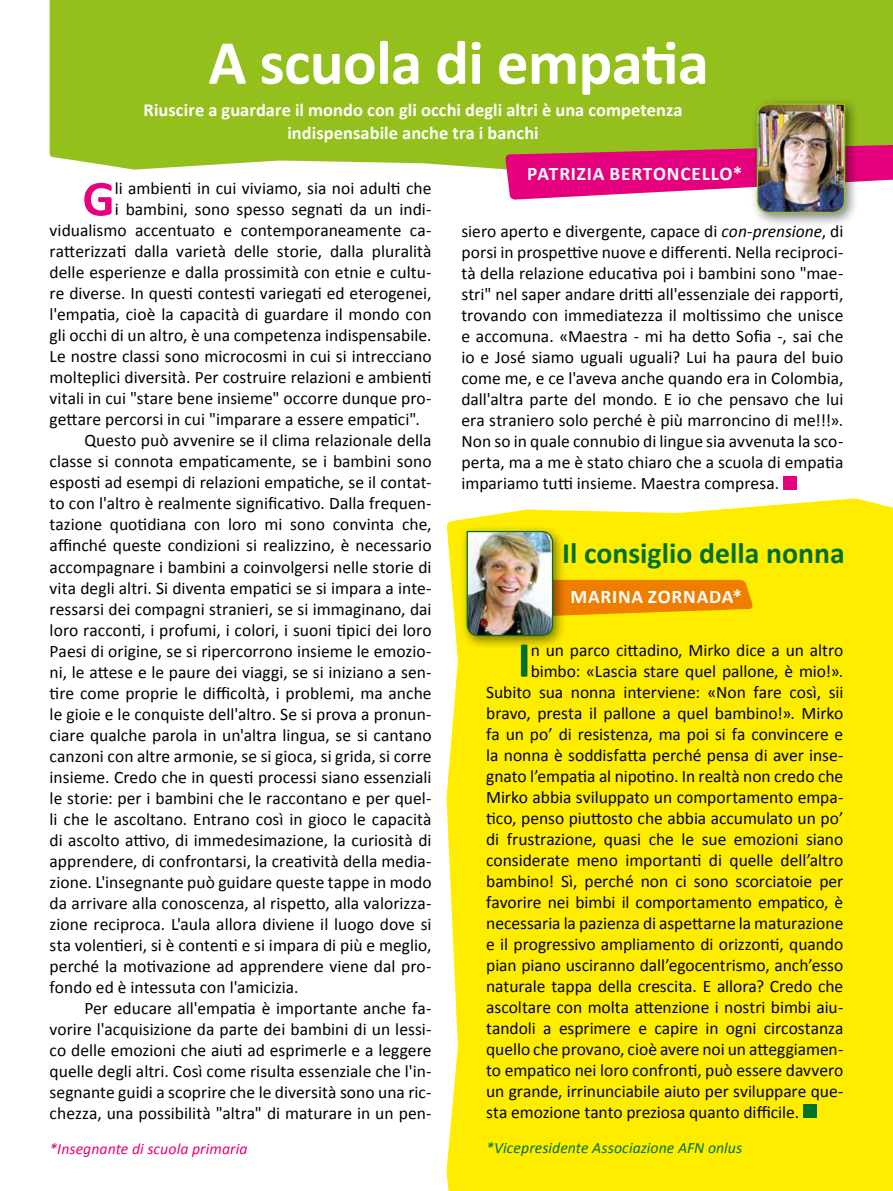
<style>
.page{position:relative;width:893px;height:1191px;background:#fff}
.page>*{position:absolute;margin:0;border:0;box-sizing:border-box;transform-origin:0 0}
.t1{font:700 63px "Calibri";letter-spacing:-.01em;color:#fff}
.t2{font:700 50.57px "Calibri";color:#00702a}
.t3{font:700 50.57px "Calibri";color:#e5007d}
.t4{font:700 29.75px "Calibri";color:#00702a}
.t5{font:700 19.25px "Calibri";letter-spacing:.04em;color:#fff}
.t6{font:700 18.38px/22.8px "Calibri";letter-spacing:.005em;color:#fff;text-align:center}
.t7{font:17.5px/21px "Calibri";color:#000;text-align:justify}
.t8{font:italic 15.75px "Calibri";letter-spacing:.005em;color:#00702a}
.t9{font:italic 15.75px "Calibri";letter-spacing:.005em;color:#e5007d}
.s1{font-style:italic}
</style>
<div class="page">
<div style="left:446px;top:498px;width:447px;height:693px;background:#ffed00"></div>
<div style="left:460px;top:524px;width:107px;height:126px;background:#000;opacity:.5"></div>
<img style="left:466px;top:530px;width:288px;height:107px">
<div style="left:803px;top:1104px;width:13px;height:13px;background:#00702a"></div>
<div style="left:50px;top:0;width:843px;height:170px;background:#94c01e"></div>
<div style="left:750px;top:96px;width:109px;height:131px;background:#000;opacity:.5"></div>
<img style="left:505px;top:103px;width:388px;height:111px">
<div style="left:783px;top:476px;width:13px;height:13px;background:#e5007d"></div>
<h1 class="t1" style="left:208px;top:22px;width:502px">A scuola di empatia</h1>
<p class="t6" style="left:144px;top:98px;width:540px">Riuscire a guardare il mondo con gli occhi degli altri è una competenza indispensabile anche tra i banchi</p>
<p class="t5" style="left:527px;top:161px;width:151px">Patrizia Bertoncell</p>
<p class="t5" style="left:720px;top:161px;width:24px">o*</p>
<h2 class="t3" style="left:83px;top:166px;width:34px">G</h2>
<p class="t7" style="left:115px;top:178px;width:318px">li ambienti in cui viviamo, sia noi adulti che</p>
<p class="t7" style="left:115px;top:199px;width:318px">i bambini, sono spesso segnati da un indi-</p>
<p class="t7" style="left:50px;top:220px;width:383px">vidualismo accentuato e contemporaneamente ca-</p>
<p class="t7" style="left:50px;top:241px;width:383px">ratterizzati dalla varietà delle storie, dalla pluralità</p>
<p class="t7" style="left:50px;top:262px;width:383px">delle esperienze e dalla prossimità con etnie e cultu-</p>
<p class="t7" style="left:50px;top:283px;width:383px">re diverse. In questi contesti variegati ed eterogenei,</p>
<p class="t7" style="left:50px;top:304px;width:383px">l'empatia, cioè la capacità di guardare il mondo con</p>
<p class="t7" style="left:50px;top:325px;width:383px">gli occhi di un altro, è una competenza indispensabile.</p>
<p class="t7" style="left:50px;top:346px;width:383px">Le nostre classi sono microcosmi in cui si intrecciano</p>
<p class="t7" style="left:50px;top:367px;width:383px">molteplici diversità. Per costruire relazioni e ambienti</p>
<p class="t7" style="left:50px;top:388px;width:383px">vitali in cui "stare bene insieme" occorre dunque pro-</p>
<p class="t7" style="left:50px;top:409px;width:372px">gettare percorsi in cui "imparare a essere empatici".</p>
<p class="t7" style="left:84px;top:430px;width:349px">Questo può avvenire se il clima relazionale della</p>
<p class="t7" style="left:50px;top:451px;width:383px">classe si connota empaticamente, se i bambini sono</p>
<p class="t7" style="left:50px;top:472px;width:383px">esposti ad esempi di relazioni empatiche, se il contat-</p>
<p class="t7" style="left:50px;top:493px;width:383px">to con l'altro è realmente significativo. Dalla frequen-</p>
<p class="t7" style="left:50px;top:514px;width:383px">tazione quotidiana con loro mi sono convinta che,</p>
<p class="t7" style="left:50px;top:535px;width:383px">affinché queste condizioni si realizzino, è necessario</p>
<p class="t7" style="left:50px;top:556px;width:383px">accompagnare i bambini a coinvolgersi nelle storie di</p>
<p class="t7" style="left:50px;top:577px;width:383px">vita degli altri. Si diventa empatici se si impara a inte-</p>
<p class="t7" style="left:50px;top:598px;width:383px">ressarsi dei compagni stranieri, se si immaginano, dai</p>
<p class="t7" style="left:50px;top:619px;width:383px">loro racconti, i profumi, i colori, i suoni tipici dei loro</p>
<p class="t7" style="left:50px;top:640px;width:383px">Paesi di origine, se si ripercorrono insieme le emozio-</p>
<p class="t7" style="left:50px;top:661px;width:383px">ni, le attese e le paure dei viaggi, se si iniziano a sen-</p>
<p class="t7" style="left:50px;top:682px;width:383px">tire come proprie le difficoltà, i problemi, ma anche</p>
<p class="t7" style="left:50px;top:703px;width:383px">le gioie e le conquiste dell'altro. Se si prova a pronun-</p>
<p class="t7" style="left:50px;top:724px;width:383px">ciare qualche parola in un'altra lingua, se si cantano</p>
<p class="t7" style="left:50px;top:745px;width:383px">canzoni con altre armonie, se si gioca, si grida, si corre</p>
<p class="t7" style="left:50px;top:766px;width:383px">insieme. Credo che in questi processi siano essenziali</p>
<p class="t7" style="left:50px;top:787px;width:383px">le storie: per i bambini che le raccontano e per quel-</p>
<p class="t7" style="left:50px;top:808px;width:383px">li che le ascoltano. Entrano così in gioco le capacità</p>
<p class="t7" style="left:50px;top:829px;width:383px">di ascolto attivo, di immedesimazione, la curiosità di</p>
<p class="t7" style="left:50px;top:850px;width:383px">apprendere, di confrontarsi, la creatività della media-</p>
<p class="t7" style="left:50px;top:871px;width:383px">zione. L'insegnante può guidare queste tappe in modo</p>
<p class="t7" style="left:50px;top:892px;width:383px">da arrivare alla conoscenza, al rispetto, alla valorizza-</p>
<p class="t7" style="left:50px;top:913px;width:383px">zione reciproca. L'aula allora diviene il luogo dove si</p>
<p class="t7" style="left:50px;top:934px;width:383px">sta volentieri, si è contenti e si impara di più e meglio,</p>
<p class="t7" style="left:50px;top:955px;width:383px">perché la motivazione ad apprendere viene dal pro-</p>
<p class="t7" style="left:50px;top:976px;width:251px">fondo ed è intessuta con l'amicizia.</p>
<p class="t7" style="left:84px;top:997px;width:349px">Per educare all'empatia è importante anche fa-</p>
<p class="t7" style="left:50px;top:1018px;width:383px">vorire l'acquisizione da parte dei bambini di un lessi-</p>
<p class="t7" style="left:50px;top:1039px;width:383px">co delle emozioni che aiuti ad esprimerle e a leggere</p>
<p class="t7" style="left:50px;top:1060px;width:383px">quelle degli altri. Così come risulta essenziale che l'in-</p>
<p class="t7" style="left:50px;top:1081px;width:383px">segnante guidi a scoprire che le diversità sono una ric-</p>
<p class="t7" style="left:50px;top:1102px;width:383px">chezza, una possibilità "altra" di maturare in un pen-</p>
<p class="t9" style="left:50px;top:1138px;width:199px">*Insegnante di scuola primaria</p>
<p class="t7" style="left:461px;top:221px;width:384px">siero aperto e divergente, capace di <span class="s1">con-prensione</span>, di porsi in prospettive nuove e differenti. Nella reciproci&shy;tà della relazione educativa poi i bambini sono "mae&shy;stri" nel saper andare dritti all'essenziale dei rapporti, trovando con immediatezza il moltissimo che unisce e accomuna. «Maestra - mi ha detto Sofia -, sai che io e José siamo uguali uguali? Lui ha paura del buio come me, e ce l'aveva anche quando era in Colombia, dall'altra parte del mondo. E io che pensavo che lui era straniero solo perché è più marroncino di me!!!».<br>Non so in quale connubio di lingue sia avvenuta la sco&shy;perta, ma a me è stato chiaro che a scuola di empatia impariamo tutti insieme. Maestra compresa.</p>
<h3 class="t4" style="left:562px;top:534px;width:284px">Il consiglio della nonna</h3>
<p class="t5" style="left:570px;top:584px;width:173px">Marina Zornada*</p>
<h2 class="t2" style="left:517px;top:627px;width:8px">I</h2>
<p class="t7" style="left:531px;top:639px;width:314px">n un parco cittadino, Mirko dice a un altro</p>
<p class="t7" style="left:531px;top:660px;width:314px">bimbo: «Lascia stare quel pallone, è mio!».</p>
<p class="t7" style="left:486px;top:681px;width:359px">Subito sua nonna interviene: «Non fare così, sii</p>
<p class="t7" style="left:486px;top:702px;width:359px">bravo, presta il pallone a quel bambino!». Mirko</p>
<p class="t7" style="left:486px;top:723px;width:359px">fa un po’ di resistenza, ma poi si fa convincere e</p>
<p class="t7" style="left:486px;top:744px;width:359px">la nonna è soddisfatta perché pensa di aver inse-</p>
<p class="t7" style="left:486px;top:765px;width:359px">gnato l’empatia al nipotino. In realtà non credo che</p>
<p class="t7" style="left:486px;top:786px;width:359px">Mirko abbia sviluppato un comportamento empa-</p>
<p class="t7" style="left:486px;top:807px;width:359px">tico, penso piuttosto che abbia accumulato un po’</p>
<p class="t7" style="left:486px;top:828px;width:359px">di frustrazione, quasi che le sue emozioni siano</p>
<p class="t7" style="left:486px;top:849px;width:359px">considerate meno importanti di quelle dell’altro</p>
<p class="t7" style="left:486px;top:870px;width:359px">bambino! Sì, perché non ci sono scorciatoie per</p>
<p class="t7" style="left:486px;top:891px;width:359px">favorire nei bimbi il comportamento empatico, è</p>
<p class="t7" style="left:486px;top:912px;width:359px">necessaria la pazienza di aspettarne la maturazione</p>
<p class="t7" style="left:486px;top:933px;width:359px">e il progressivo ampliamento di orizzonti, quando</p>
<p class="t7" style="left:486px;top:954px;width:359px">pian piano usciranno dall’egocentrismo, anch’esso</p>
<p class="t7" style="left:486px;top:975px;width:359px">naturale tappa della crescita. E allora? Credo che</p>
<p class="t7" style="left:486px;top:996px;width:359px">ascoltare con molta attenzione i nostri bimbi aiu-</p>
<p class="t7" style="left:486px;top:1017px;width:359px">tandoli a esprimere e capire in ogni circostanza</p>
<p class="t7" style="left:486px;top:1038px;width:359px">quello che provano, cioè avere noi un atteggiamen-</p>
<p class="t7" style="left:486px;top:1059px;width:359px">to empatico nei loro confronti, può essere davvero</p>
<p class="t7" style="left:486px;top:1080px;width:359px">un grande, irrinunciabile aiuto per sviluppare que-</p>
<p class="t7" style="left:486px;top:1101px;width:314px">sta emozione tanto preziosa quanto difficile.</p>
<p class="t8" style="left:486px;top:1137px;width:258px">*Vicepresidente Associazione AFN onlus</p>
</div>
